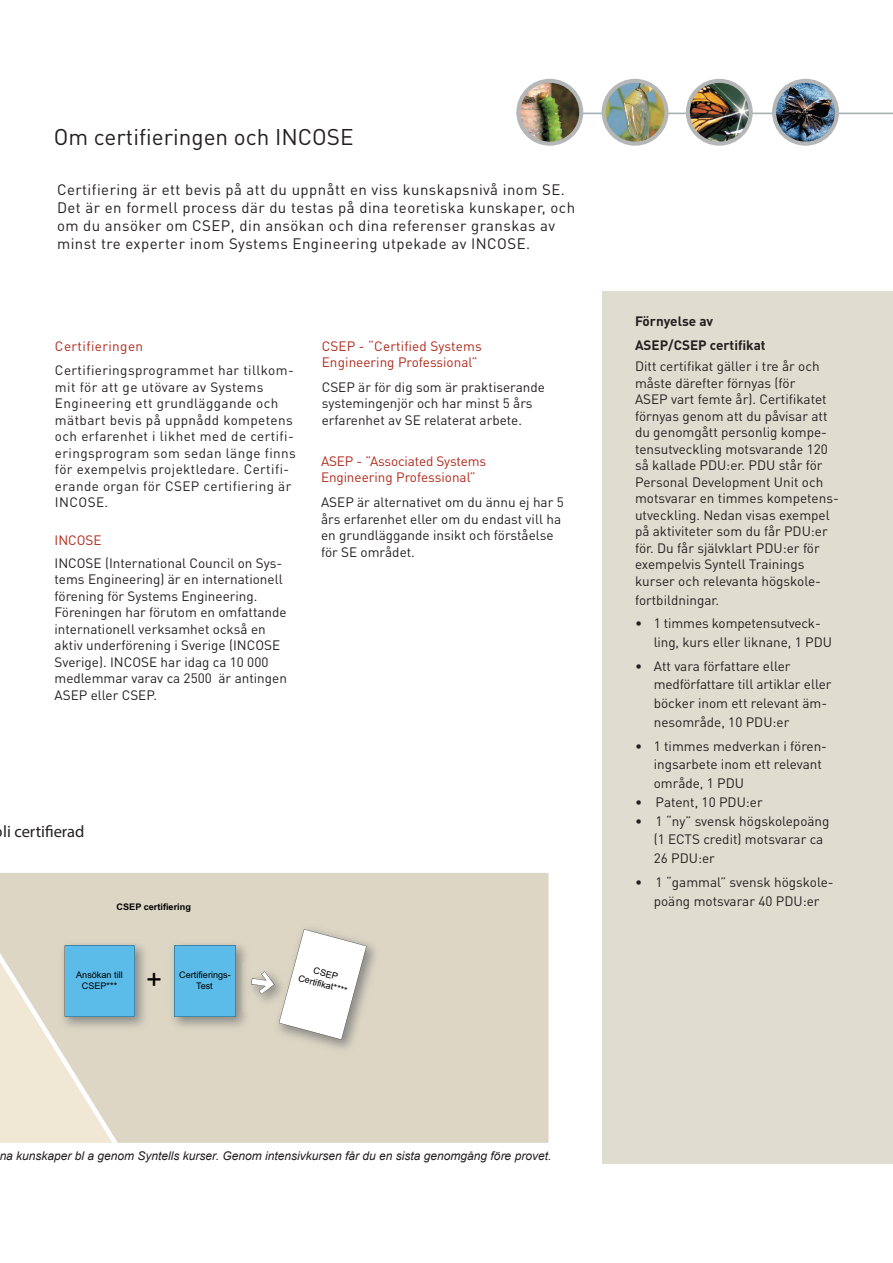
<style>
.page{position:relative;width:893px;height:1263px;background:#fff}
.page>*{position:absolute;margin:0;border:0;box-sizing:border-box;transform-origin:0 0}
.t1{font:27.3px "Arial";color:#000}
.punktupp{font:22.5px "DIN Pro";color:#231f20}
.t2{font:16.5px "Myriad Pro";color:#231f20}
.kurs_bröd{font:15px/18px "DIN Pro";letter-spacing:.03em;color:#231f20}
.bröd_ingress{font:13.5px/16.5px "DIN Pro";color:#231f20}
.underrub{font:13.5px/16.5px "DIN Pro";color:#231f20}
.kurs_bröd-2{font:13.5px/16.5px "DIN Pro";letter-spacing:.02em;color:#231f20}
.kurs_bröd-3{font:13.5px/16.5px "DIN Pro";color:#231f20}
.kurs_bröd-4{font:13.5px/16.5px "DIN Pro";color:#b1291a}
.bröd_ingress-2{font:700 13.5px "DIN Pro";color:#231f20}
.kurs_bröd-5{font:13.5px "DIN Pro";letter-spacing:.03em;color:#b1291a}
.t3{font:italic 12px "Arial";color:#231f20}
.t4{font:9.15px/10.9px "Arial";color:#000;text-align:center}
.t5{font:700 9.15px "Arial";color:#000}
.s1{color:#b1291a}
</style>
<div class="page">
<div style="left:0;top:873px;width:549px;height:270px;background:#ddd6c5"></div>
<img style="left:270px;top:920px;width:115px;height:138px">
<img style="left:56px;top:936px;width:97px;height:99px">
<svg style="left:0;top:945px;width:134px;height:198px;background:#cbd7d2"></svg>
<img style="left:165px;top:936px;width:86px;height:99px">
<svg style="left:251px;top:929px;width:116px;height:111px"></svg>
<div style="left:174px;top:945px;width:62px;height:72px;background:#5bbbe9"></div>
<div style="left:602px;top:291px;width:291px;height:873px;background:#dfdcd0"></div>
<hr style="left:516px;top:113px;width:377px;height:1px;background:#5e767a">
<img style="left:518px;top:81px;width:63px;height:63px;border-radius:31px">
<div style="left:516px;top:79px;width:67px;height:67px;border:4px solid #b5b6b8;border-radius:50%"></div>
<img style="left:604px;top:81px;width:62px;height:63px;border-radius:31px">
<div style="left:602px;top:79px;width:66px;height:67px;border:4px solid #b5b6b8;border-radius:50%"></div>
<img style="left:688px;top:82px;width:62px;height:60px">
<div style="left:686px;top:79px;width:67px;height:67px;border:4px solid #b5b6b8;border-radius:50%"></div>
<img style="left:774px;top:81px;width:63px;height:63px;border-radius:31px">
<div style="left:772px;top:79px;width:67px;height:67px;border:4px solid #b5b6b8;border-radius:50%"></div>
<p class="punktupp" style="left:54px;top:121px;width:301px">Om certifieringen och INCOSE</p>
<p class="kurs_bröd" style="left:57px;top:180px;width:520px">Certifiering är ett bevis på att du uppnått en viss kunskapsnivå inom SE.<br>Det är en formell process där du testas på dina teoretiska kunskaper, och om du ansöker om CSEP, din ansökan och dina referenser granskas av minst tre experter inom Systems Engineering utpekade av INCOSE.</p>
<p class="kurs_bröd-5" style="left:55px;top:336px;width:90px">Certifieringen</p>
<p class="kurs_bröd-2" style="left:55px;top:362px;width:242px">Certifieringsprogrammet har tillkom&shy;mit för att ge utövare av Systems Engineering ett grundläggande och mätbart bevis på uppnådd kompetens och erfarenhet i likhet med de certifi&shy;eringsprogram som sedan länge finns för exempelvis projektledare. Certifi&shy;erande organ för CSEP certifiering är INCOSE.</p>
<p class="underrub" style="left:55px;top:528px;width:229px;line-height:22.5px"><span class="s1">INCOSE<br></span>INCOSE (International Council on Sys-</p>
<p class="underrub" style="left:55px;top:570px;width:234px">tems Engineering) är en internationell förening för Systems Engineering.<br>Föreningen har förutom en omfattande internationell verksamhet också en aktiv underförening i Sverige (INCOSE Sverige). INCOSE har idag ca 10 000 medlemmar varav ca 2500 är antingen ASEP eller CSEP.</p>
<p class="kurs_bröd-4" style="left:322px;top:337px;width:162px">CSEP - “Certified Systems<br>Engineering Professional”</p>
<p class="kurs_bröd-3" style="left:322px;top:378px;width:225px">CSEP är för dig som är praktiserande systemingenjör och har minst 5 års erfarenhet av SE relaterat arbete.</p>
<p class="kurs_bröd-4" style="left:321px;top:452px;width:167px">ASEP - ”Associated Systems<br>Engineering Professional”</p>
<p class="kurs_bröd-3" style="left:321px;top:493px;width:244px">ASEP är alternativet om du ännu ej har 5 års erfarenhet eller om du endast vill ha en grundläggande insikt och förståelse för SE området.</p>
<p class="t2" style="left:3px;top:822px;width:83px">li certifierad</p>
<p class="t5" style="left:117px;top:901px;width:76px">CSEP certifiering</p>
<p class="t4" style="left:76px;top:969px;width:48px">Ansökan till<br>CSEP***</p>
<h1 class="t1" style="left:146px;top:964px;width:17px">+</h1>
<p class="t4" style="left:179px;top:969px;width:53px">Certifierings-<br>Test</p>
<p class="t4" style="left:303px;top:962px;width:52px;rotate:15deg">CSEP<br>Certifikat****</p>
<p class="bröd_ingress-2" style="left:635px;top:312px;width:80px">Förnyelse av</p>
<p class="bröd_ingress-2" style="left:635px;top:336px;width:132px">ASEP/CSEP certifikat</p>
<p class="bröd_ingress" style="left:635px;top:358px;width:205px">Ditt certifikat gäller i tre år och måste därefter förnyas (för<br>ASEP vart femte år). Certifikatet förnyas genom att du påvisar att du genomgått personlig kompe&shy;tensutveckling motsvarande 120 så kallade PDU:er. PDU står för<br>Personal Development Unit och motsvarar en timmes kompetens&shy;utveckling. Nedan visas exempel på aktiviteter som du får PDU:er för. Du får självklart PDU:er för exempelvis Syntell Trainings kurser och relevanta högskole-</p>
<p class="bröd_ingress" style="left:635px;top:591px;width:86px">fortbildningar.</p>
<p class="bröd_ingress" style="left:654px;top:613px;width:180px;line-height:18.8px;text-indent:-19px">• 1 timmes kompetensutveck&shy;ling, kurs eller liknane, 1 PDU</p>
<p class="bröd_ingress" style="left:654px;top:656px;width:179px;line-height:18.8px;text-indent:-19px">• Att vara författare eller medförfattare till artiklar eller böcker inom ett relevant äm&shy;nesområde, 10 PDU:er</p>
<p class="bröd_ingress" style="left:654px;top:736px;width:175px;line-height:18.8px;text-indent:-19px">• 1 timmes medverkan i fören&shy;ingsarbete inom ett relevant område, 1 PDU</p>
<p class="bröd_ingress" style="left:635px;top:793px;width:129px">• Patent, 10 PDU:er</p>
<p class="bröd_ingress" style="left:654px;top:811px;width:177px;line-height:18.8px;text-indent:-19px">• 1 “ny” svensk högskolepoäng (1 ECTS credit) motsvarar ca<br>26 PDU:er</p>
<p class="bröd_ingress" style="left:635px;top:872px;width:200px;line-height:18.8px;text-align:center">• 1 “gammal” svensk högskole&shy;poäng motsvarar 40 PDU:er</p>
<p class="t3" style="left:-1px;top:1148px;width:553px">na kunskaper bl a genom Syntells kurser. Genom intensivkursen får du en sista genomgång före provet.</p>
</div>
